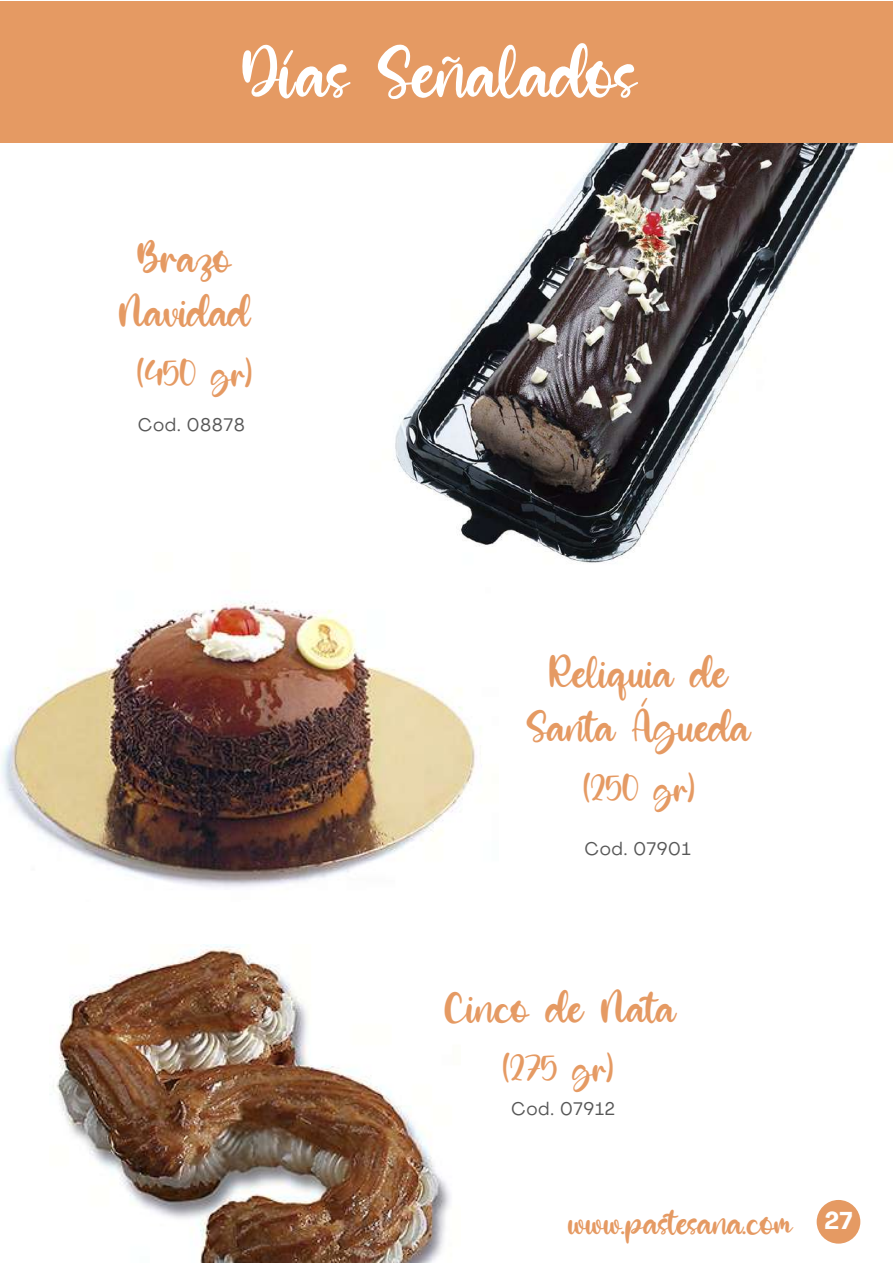
<style>
.page{position:relative;width:893px;height:1263px;background:#fff}
.page>*{position:absolute;margin:0;border:0;box-sizing:border-box;transform-origin:0 0}
.t1{font:75px "Blue Elfira";color:#fff}
.t2{font:45px/54px "Blue Elfira";color:#e59a63;text-align:center}
.t3{font:37.5px "Blue Elfira";color:#e59a63}
.t4{font:36px "Blue Elfira";color:#e59a63}
.t5{font:18px "Agrandir Variable";color:#575757}
.s1{font-family:"Agrandir Variable";font-size:24px;color:#fff}
</style>
<div class="page">
<img style="left:0;top:600px;width:481px;height:288px">
<img style="left:289px;top:143px;width:569px;height:465px">
<div style="left:817px;top:1200px;width:43px;height:43px;background:#e59a63;border-radius:50%"></div>
<div style="left:0;top:1px;width:893px;height:142px;background:#e59a63"></div>
<img style="left:53px;top:944px;width:398px;height:319px">
<h1 class="t1" style="left:242px;top:24px;width:394px">Días Señalados</h1>
<p class="t2" style="left:118px;top:230px;width:133px">Brazo<br>Navidad</p>
<p class="t3" style="left:137px;top:350px;width:117px">(450 gr)</p>
<p class="t5" style="left:137px;top:413px;width:109px">Cod. 08878</p>
<p class="t2" style="left:527px;top:645px;width:224px">Reliquia de<br>Santa Águeda</p>
<p class="t3" style="left:584px;top:764px;width:113px">(250 gr)</p>
<p class="t5" style="left:584px;top:836px;width:108px">Cod. 07901</p>
<p class="t2" style="left:444px;top:980px;width:232px">Cinco de Nata</p>
<p class="t3" style="left:503px;top:1045px;width:112px">(275 gr)</p>
<p class="t5" style="left:511px;top:1096px;width:106px">Cod. 07912</p>
<p class="t4" style="left:568px;top:1199px;width:287px">www.pastesana.com <span class="s1">27</span></p>
</div>
